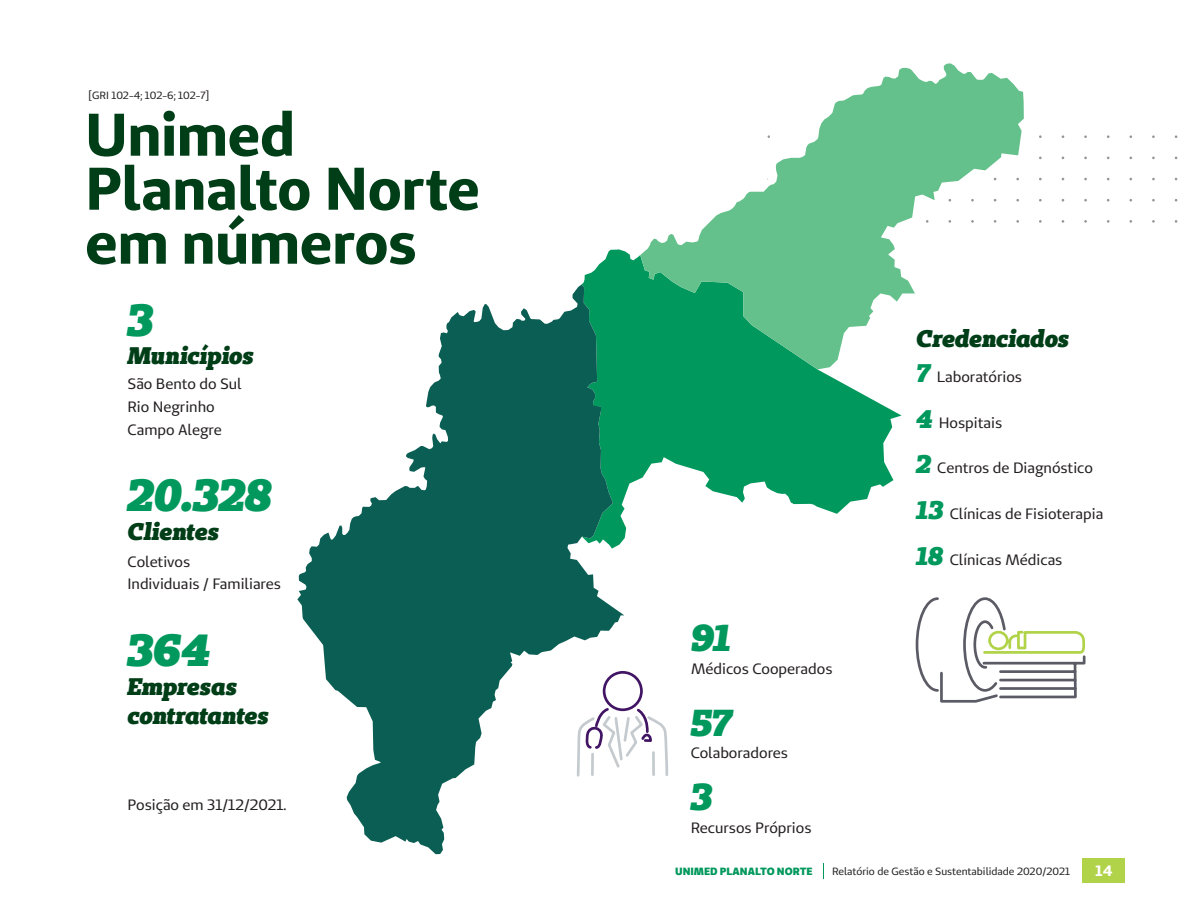
<style>
.page{position:relative;width:1188px;height:918px;background:#fff}
.page>*{position:absolute;margin:0;border:0;box-sizing:border-box;transform-origin:0 0}
.t1{font:700 60px/54px "Unimed Sans";letter-spacing:-.01em;color:#003e18}
.t2{font:italic 900 45px "Unimed Slab";letter-spacing:-.01em;color:#00985c}
.t3{font:italic 900 37.5px "Unimed Slab";color:#00985c}
.t4{font:italic 900 24px/28.8px "Unimed Slab";letter-spacing:-.01em;color:#003e18}
.t5{font:15px/22.8px "Unimed Sans";color:#231f20}
.t6{font:700 15px "Unimed Sans";color:#fff}
.t7{font:10.5px "Unimed Sans";color:#231f20}
.t8{font:900 10.5px "Unimed Sans";color:#00985c}
.s1{font-family:"Unimed Slab";font-weight:900;font-style:italic;font-size:25.5px;color:#00985c}
</style>
<div class="page">
<svg style="left:1040px;top:135px;width:138px;height:88px"></svg>
<svg style="left:581px;top:249px;width:321px;height:290px;fill:#00985c"></svg>
<svg style="left:640px;top:63px;width:384px;height:306px"></svg>
<svg style="left:297px;top:285px;width:327px;height:569px;fill:#0b5e53"></svg>
<svg style="left:575px;top:670px;width:94px;height:108px"></svg>
<svg style="left:915px;top:597px;width:171px;height:106px"></svg>
<div style="left:1083px;top:859px;width:42px;height:24px;background:#b1d349"></div>
<svg style="left:823px;top:863px;width:1px;height:16px"></svg>
<p class="t7" style="left:89px;top:89px;width:122px">[GRI 102-4; 102-6; 102-7]</p>
<h1 class="t1" style="left:85px;top:106px;width:397px">Unimed<br>Planalto Norte em números</h1>
<h2 class="t2" style="left:128px;top:289px;width:28px">3</h2>
<h3 class="t4" style="left:128px;top:341px;width:128px">Municípios</h3>
<p class="t5" style="left:128px;top:372px;width:116px">São Bento do Sul<br>Rio Negrinho<br>Campo Alegre</p>
<h2 class="t2" style="left:128px;top:465px;width:146px">20.328</h2>
<h3 class="t4" style="left:128px;top:517px;width:93px">Clientes</h3>
<p class="t5" style="left:128px;top:550px;width:155px">Coletivos<br>Individuais / Familiares</p>
<h2 class="t2" style="left:128px;top:620px;width:84px">364</h2>
<h3 class="t4" style="left:128px;top:671px;width:143px">Empresas contratantes</h3>
<p class="t5" style="left:128px;top:793px;width:160px">Posição em 31/12/2021.</p>
<h3 class="t4" style="left:916px;top:323px;width:155px">Credenciados</h3>
<h3 class="t3" style="left:691px;top:613px;width:42px">91</h3>
<p class="t5" style="left:691px;top:657px;width:143px">Médicos Cooperados</p>
<h3 class="t3" style="left:691px;top:697px;width:43px">57</h3>
<p class="t5" style="left:691px;top:742px;width:99px">Colaboradores</p>
<h3 class="t3" style="left:691px;top:772px;width:23px">3</h3>
<p class="t5" style="left:691px;top:816px;width:122px">Recursos Próprios</p>
<p class="t5" style="left:916px;top:365px;width:107px"><span class="s1">7</span> Laboratórios</p>
<p class="t5" style="left:916px;top:411px;width:87px"><span class="s1">4</span> Hospitais</p>
<p class="t5" style="left:916px;top:457px;width:178px"><span class="s1">2</span> Centros de Diagnóstico</p>
<p class="t5" style="left:916px;top:502px;width:189px"><span class="s1">13</span> Clínicas de Fisioterapia</p>
<p class="t5" style="left:916px;top:548px;width:148px"><span class="s1">18</span> Clínicas Médicas</p>
<p class="t8" style="left:675px;top:864px;width:139px">UNIMED PLANALTO NORTE</p>
<p class="t7" style="left:832px;top:864px;width:239px">Relatório de Gestão e Sustentabilidade 2020/2021</p>
<p class="t6" style="left:1096px;top:861px;width:18px">14</p>
</div>
